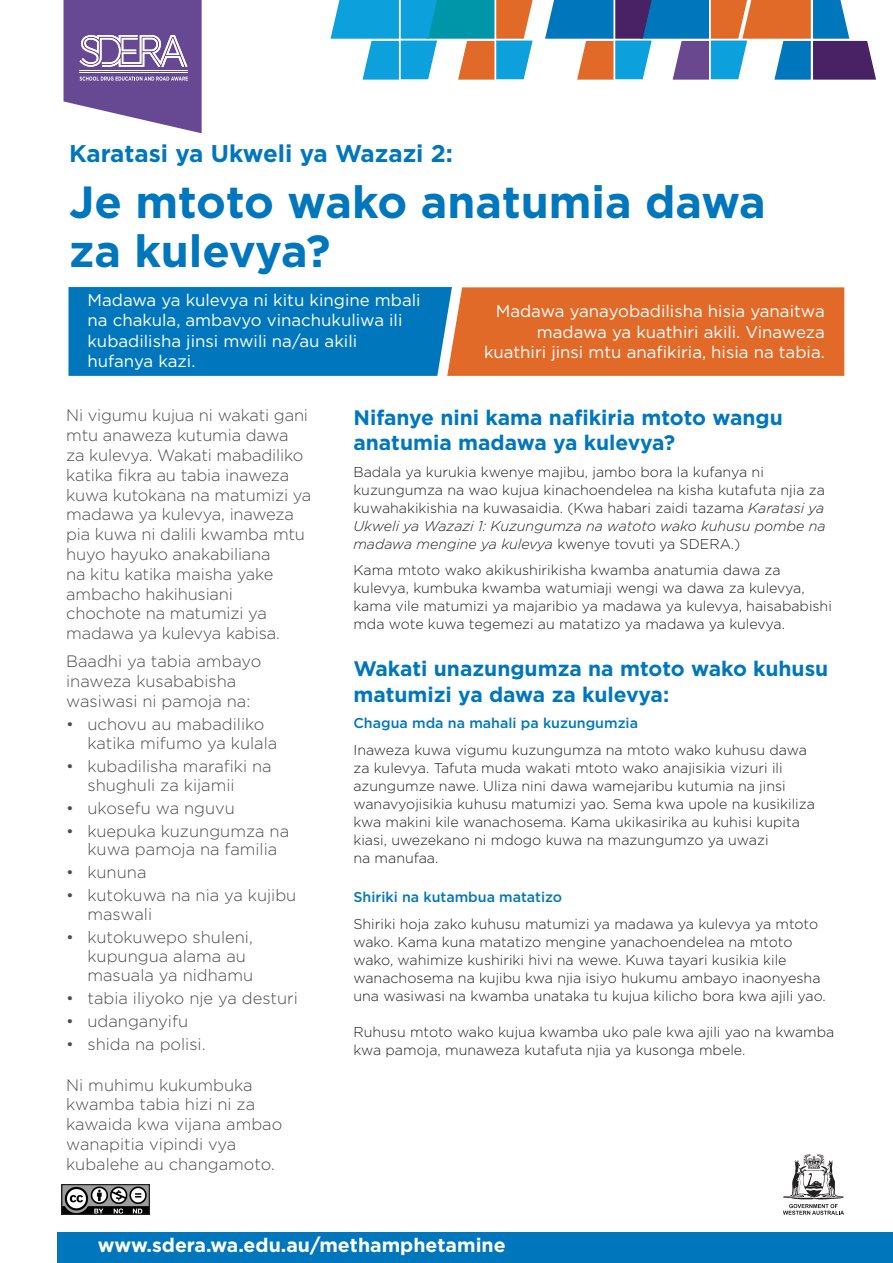
<style>
.page{position:relative;width:893px;height:1263px;background:#fff}
.page>*{position:absolute;margin:0;border:0;box-sizing:border-box;transform-origin:0 0}
.HEADER_BOLD{font:700 45px/48.6px "Gotham";color:#0077bd}
.HEADER_BOLD-2{font:700 24.15px "Gotham";color:#0077bd}
.t1{font:700 21px/25.5px "Gotham";color:#0077bd}
.SUB{font:700 19.5px "Gotham";color:#fff}
.t2{font:16.8px/20.2px "Gotham";color:#fff}
.t3{font:300 16.5px/19.8px "Gotham";letter-spacing:-.01em;color:#4b4c4d}
.t4{font:300 14.25px/18px "Gotham";color:#231f20}
.t5{font:500 14.25px "Gotham";color:#0077bd}
.s1{font-style:italic}
</style>
<div class="page">
<img style="left:63px;top:1186px;width:85px;height:27px">
<div style="left:61px;top:1184px;width:89px;height:31px;border:1px solid #231f20"></div>
<svg style="left:545px;top:0;width:331px;height:80px"></svg>
<svg style="left:330px;top:0;width:203px;height:80px"></svg>
<div style="left:57px;top:1232px;width:836px;height:31px;background:#0077bd"></div>
<svg style="left:783px;top:1154px;width:61px;height:61px"></svg>
<svg style="left:63px;top:0;width:139px;height:133px"></svg>
<svg style="left:68px;top:287px;width:776px;height:89px;background:#757274"></svg>
<p class="HEADER_BOLD-2" style="left:69px;top:137px;width:385px">Karatasi ya Ukweli ya Wazazi 2:</p>
<p class="HEADER_BOLD" style="left:69px;top:178px;width:698px">Je mtoto wako anatumia dawa za kulevya?</p>
<p class="t2" style="left:88px;top:290px;width:335px">Madawa ya kulevya ni kitu kingine mbali na chakula, ambavyo vinachukuliwa ili kubadilisha jinsi mwili na/au akili hufanya kazi.</p>
<p class="t2" style="left:484px;top:301px;width:342px;text-align:right">Madawa yanayobadilisha hisia yanaitwa madawa ya kuathiri akili. Vinaweza kuathiri jinsi mtu anafikiria, hisia na tabia.</p>
<p class="t3" style="left:66px;top:405px;width:247px">Ni vigumu kujua ni wakati gani mtu anaweza kutumia dawa<br>za kulevya. Wakati mabadiliko katika fikra au tabia inaweza kuwa kutokana na matumizi ya madawa ya kulevya, inaweza pia kuwa ni dalili kwamba mtu huyo hayuko anakabiliana<br>na kitu katika maisha yake ambacho hakihusiani chochote na matumizi ya madawa ya kulevya kabisa.</p>
<p class="t3" style="left:66px;top:651px;width:197px">Baadhi ya tabia ambayo inaweza kusababisha wasiwasi ni pamoja na:</p>
<p class="t3" style="left:87px;top:714px;width:191px;line-height:18.8px;text-indent:-21px">• uchovu au mabadiliko katika mifumo ya kulala</p>
<p class="t3" style="left:87px;top:756px;width:186px;line-height:18.8px;text-indent:-21px">• kubadilisha marafiki na shughuli za kijamii</p>
<p class="t3" style="left:66px;top:797px;width:170px">• ukosefu wa nguvu</p>
<p class="t3" style="left:66px;top:821px;width:224px;line-height:18.8px;text-align:center">• kuepuka kuzungumza na kuwa pamoja na familia</p>
<p class="t3" style="left:66px;top:862px;width:82px">• kununa</p>
<p class="t3" style="left:87px;top:886px;width:210px;line-height:18.8px;text-indent:-21px">• kutokuwa na nia ya kujibu maswali</p>
<p class="t3" style="left:87px;top:927px;width:167px;line-height:18.8px;text-indent:-21px">• kutokuwepo shuleni, kupungua alama au masuala ya nidhamu</p>
<p class="t3" style="left:66px;top:987px;width:233px">• tabia iliyoko nje ya desturi</p>
<p class="t3" style="left:66px;top:1010px;width:123px">• udanganyifu</p>
<p class="t3" style="left:66px;top:1033px;width:141px">• shida na polisi.</p>
<p class="t3" style="left:66px;top:1074px;width:218px">Ni muhimu kukumbuka kwamba tabia hizi ni za kawaida kwa vijana ambao wanapitia vipindi vya kubalehe au changamoto.</p>
<p class="t1" style="left:353px;top:405px;width:431px">Nifanye nini kama nafikiria mtoto wangu anatumia madawa ya kulevya?</p>
<p class="t4" style="left:353px;top:462px;width:474px">Badala ya kurukia kwenye majibu, jambo bora la kufanya ni kuzungumza na wao kujua kinachoendelea na kisha kutafuta njia za kuwahakikishia na kuwasaidia. (Kwa habari zaidi tazama <span class="s1">Karatasi ya Ukweli ya Wazazi 1: Kuzungumza na watoto wako kuhusu pombe na madawa mengine ya kulevya</span> kwenye tovuti ya SDERA.)</p>
<p class="t4" style="left:353px;top:561px;width:480px">Kama mtoto wako akikushirikisha kwamba anatumia dawa za kulevya, kumbuka kwamba watumiaji wengi wa dawa za kulevya, kama vile matumizi ya majaribio ya madawa ya kulevya, haisababishi mda wote kuwa tegemezi au matatizo ya madawa ya kulevya.</p>
<p class="t1" style="left:353px;top:656px;width:476px">Wakati unazungumza na mtoto wako kuhusu matumizi ya dawa za kulevya:</p>
<p class="t5" style="left:353px;top:714px;width:286px">Chagua mda na mahali pa kuzungumzia</p>
<p class="t4" style="left:353px;top:740px;width:463px">Inaweza kuwa vigumu kuzungumza na mtoto wako kuhusu dawa za kulevya. Tafuta muda wakati mtoto wako anajisikia vizuri ili azungumze nawe. Uliza nini dawa wamejaribu kutumia na jinsi wanavyojisikia kuhusu matumizi yao. Sema kwa upole na kusikiliza kwa makini kile wanachosema. Kama ukikasirika au kuhisi kupita kiasi, uwezekano ni mdogo kuwa na mazungumzo ya uwazi<br>na manufaa.</p>
<p class="t5" style="left:353px;top:888px;width:210px">Shiriki na kutambua matatizo</p>
<p class="t4" style="left:353px;top:914px;width:474px">Shiriki hoja zako kuhusu matumizi ya madawa ya kulevya ya mtoto wako. Kama kuna matatizo mengine yanachoendelea na mtoto wako, wahimize kushiriki hivi na wewe. Kuwa tayari kusikia kile wanachosema na kujibu kwa njia isiyo hukumu ambayo inaonyesha una wasiwasi na kwamba unataka tu kujua kilicho bora kwa ajili yao.</p>
<p class="t4" style="left:353px;top:1022px;width:482px">Ruhusu mtoto wako kujua kwamba uko pale kwa ajili yao na kwamba kwa pamoja, munaweza kutafuta njia ya kusonga mbele.</p>
<p class="SUB" style="left:98px;top:1232px;width:409px">www.sdera.wa.edu.au/methamphetamine</p>
</div>
